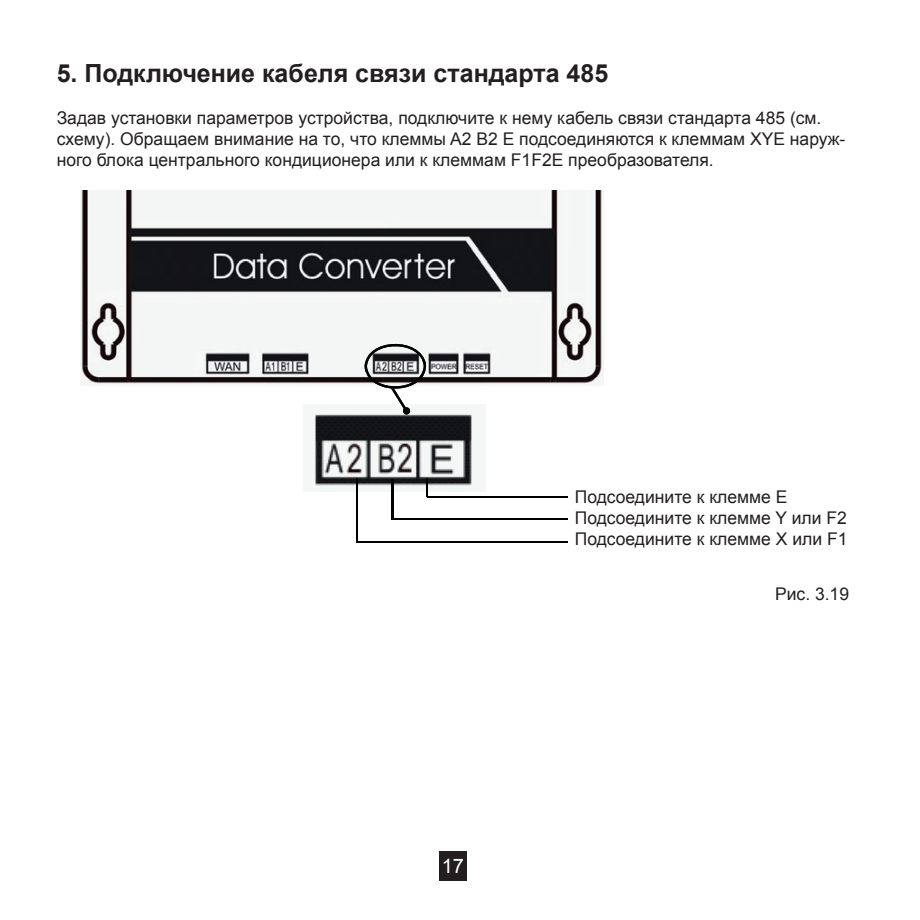
<style>
.page{position:relative;width:920px;height:920px;background:#fff}
.page>*{position:absolute;margin:0;border:0;box-sizing:border-box;transform-origin:0 0}
.Подраздел{font:700 25px "Arial";color:#231f20}
.t1{font:20px "Arial";color:#fff}
.Текст{font:17.5px/21px "Arial";color:#231f20}
.Рис{font:17.5px "Arial";color:#231f20}
</style>
<div class="page">
<div style="left:439px;top:850px;width:28px;height:30px;background:#231f20"></div>
<img style="left:315px;top:414px;width:157px;height:78px">
<img style="left:80px;top:190px;width:524px;height:195px">
<svg style="left:364px;top:336px;width:64px;height:79px"></svg>
<hr style="left:356px;top:479px;width:2px;height:64px;background:#000001">
<hr style="left:391px;top:479px;width:2px;height:40px;background:#000001">
<svg style="left:426px;top:479px;width:2px;height:18px"></svg>
<hr style="left:427px;top:496px;width:141px;height:1px;background:#000001">
<hr style="left:392px;top:518px;width:176px;height:2px;background:#000001">
<hr style="left:357px;top:541px;width:211px;height:2px;background:#000001">
<p class="Подраздел" style="left:57px;top:57px;width:553px">5. Подключение кабеля связи стандарта 485</p>
<p class="Текст" style="left:57px;top:108px;width:790px">Задав установки параметров устройства, подключите к нему кабель связи стандарта 485 (см. схему). Обращаем внимание на то, что клеммы A2 B2 E подсоединяются к клеммам XYE наруж&shy;ного блока центрального кондиционера или к клеммам F1F2E преобразователя.</p>
<p class="Текст" style="left:575px;top:487px;width:214px">Подсоедините к клемме Е</p>
<p class="Текст" style="left:575px;top:508px;width:273px">Подсоедините к клемме Y или F2</p>
<p class="Текст" style="left:575px;top:529px;width:274px">Подсоедините к клемме X или F1</p>
<p class="t1" style="left:442px;top:853px;width:24px">17</p>
<p class="Рис" style="left:775px;top:582px;width:75px">Рис. 3.19</p>
</div>
